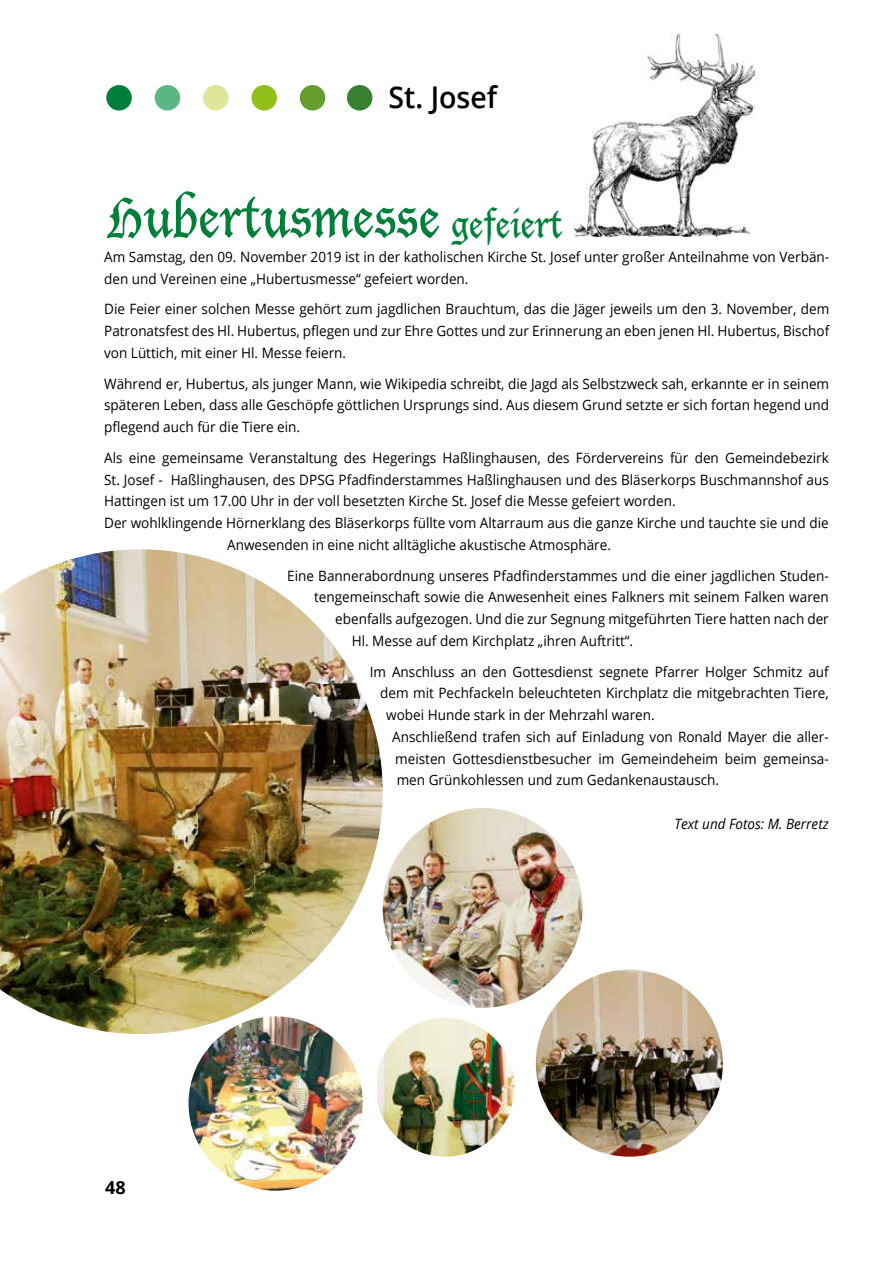
<style>
.page{position:relative;width:893px;height:1263px;background:#fff}
.page>*{position:absolute;margin:0;border:0;box-sizing:border-box;transform-origin:0 0}
.t1{font:54px "Lucida Blackletter";color:#007f3b;scale:.95 1}
.t2{font:600 30px "Open Sans";color:#000;scale:.95 1}
.t3{font:700 18px "Open Sans";color:#000}
.t4{font:14.25px/21.8px "Open Sans";color:#000;text-align:justify;scale:.95 1}
.t5{font:italic 14.25px "Open Sans";color:#000;scale:.95 1}
.s1{font-size:36px}
</style>
<div class="page">
<div style="left:106px;top:85px;width:26px;height:26px;background:#007f3b;border-radius:50%"></div>
<div style="left:347px;top:85px;width:25px;height:26px;background:#368030;border-radius:50%"></div>
<div style="left:203px;top:85px;width:26px;height:26px;background:#dee69a;border-radius:50%"></div>
<div style="left:300px;top:85px;width:25px;height:26px;background:#659e2d;border-radius:50%"></div>
<div style="left:155px;top:85px;width:25px;height:26px;background:#5ab784;border-radius:50%"></div>
<div style="left:251px;top:85px;width:26px;height:26px;background:#91c01b;border-radius:50%"></div>
<img style="left:575px;top:35px;width:180px;height:202px">
<img style="left:0;top:549px;width:383px;height:485px">
<img style="left:189px;top:1016px;width:174px;height:175px;border-radius:87px">
<img style="left:383px;top:808px;width:200px;height:200px;border-radius:100px">
<img style="left:377px;top:1018px;width:137px;height:139px">
<img style="left:536px;top:969px;width:187px;height:188px;border-radius:94px">
<h2 class="t2" style="left:389px;top:77px;width:116px">St. Josef</h2>
<h1 class="t1" style="left:106px;top:186px;width:482px">Hubertusmesse <span class="s1">gefeiert</span></h1>
<p class="t4" style="left:104px;top:245px;width:765px">Am Samstag, den 09. November 2019 ist in der katholischen Kirche St. Josef unter großer Anteilnahme von Verbän&shy;den und Vereinen eine „Hubertusmesse“ gefeiert worden.</p>
<p class="t4" style="left:104px;top:298px;width:765px">Die Feier einer solchen Messe gehört zum jagdlichen Brauchtum, das die Jäger jeweils um den 3. November, dem Patronatsfest des Hl. Hubertus, pflegen und zur Ehre Gottes und zur Erinnerung an eben jenen Hl. Hubertus, Bischof von Lüttich, mit einer Hl. Messe feiern.</p>
<p class="t4" style="left:104px;top:372px;width:765px">Während er, Hubertus, als junger Mann, wie Wikipedia schreibt, die Jagd als Selbstzweck sah, erkannte er in seinem späteren Leben, dass alle Geschöpfe göttlichen Ursprungs sind. Aus diesem Grund setzte er sich fortan hegend und pflegend auch für die Tiere ein.</p>
<p class="t4" style="left:104px;top:446px;width:764px">Als eine gemeinsame Veranstaltung des Hegerings Haßlinghausen, des Fördervereins für den Gemeindebezirk</p>
<p class="t4" style="left:104px;top:468px;width:764px">St. Josef - Haßlinghausen, des DPSG Pfadfinderstammes Haßlinghausen und des Bläserkorps Buschmannshof aus</p>
<p class="t4" style="left:104px;top:490px;width:603px">Hattingen ist um 17.00 Uhr in der voll besetzten Kirche St. Josef die Messe gefeiert worden.</p>
<p class="t4" style="left:104px;top:512px;width:764px">Der wohlklingende Hörnerklang des Bläserkorps füllte vom Altarraum aus die ganze Kirche und tauchte sie und die</p>
<p class="t4" style="left:227px;top:533px;width:405px">Anwesenden in eine nicht alltägliche akustische Atmosphäre.</p>
<p class="t4" style="left:287px;top:564px;width:572px">Eine Bannerabordnung unseres Pfadfinderstammes und die einer jagdlichen Studen-</p>
<p class="t4" style="left:314px;top:586px;width:543px">tengemeinschaft sowie die Anwesenheit eines Falkners mit seinem Falken waren</p>
<p class="t4" style="left:335px;top:608px;width:521px">ebenfalls aufgezogen. Und die zur Segnung mitgeführten Tiere hatten nach der</p>
<p class="t4" style="left:352px;top:629px;width:298px">Hl. Messe auf dem Kirchplatz „ihren Auftritt“.</p>
<p class="t4" style="left:370px;top:660px;width:485px">Im Anschluss an den Gottesdienst segnete Pfarrer Holger Schmitz auf</p>
<p class="t4" style="left:380px;top:682px;width:474px">dem mit Pechfackeln beleuchteten Kirchplatz die mitgebrachten Tiere,</p>
<p class="t4" style="left:386px;top:704px;width:284px">wobei Hunde stark in der Mehrzahl waren.</p>
<p class="t4" style="left:392px;top:725px;width:461px">Anschließend trafen sich auf Einladung von Ronald Mayer die aller-</p>
<p class="t4" style="left:395px;top:747px;width:458px">meisten Gottesdienstbesucher im Gemeindeheim beim gemeinsa-</p>
<p class="t4" style="left:397px;top:769px;width:341px">men Grünkohlessen und zum Gedankenaustausch.</p>
<p class="t5" style="left:674px;top:814px;width:164px">Text und Fotos: M. Berretz</p>
<p class="t3" style="left:105px;top:1174px;width:22px">48</p>
</div>
